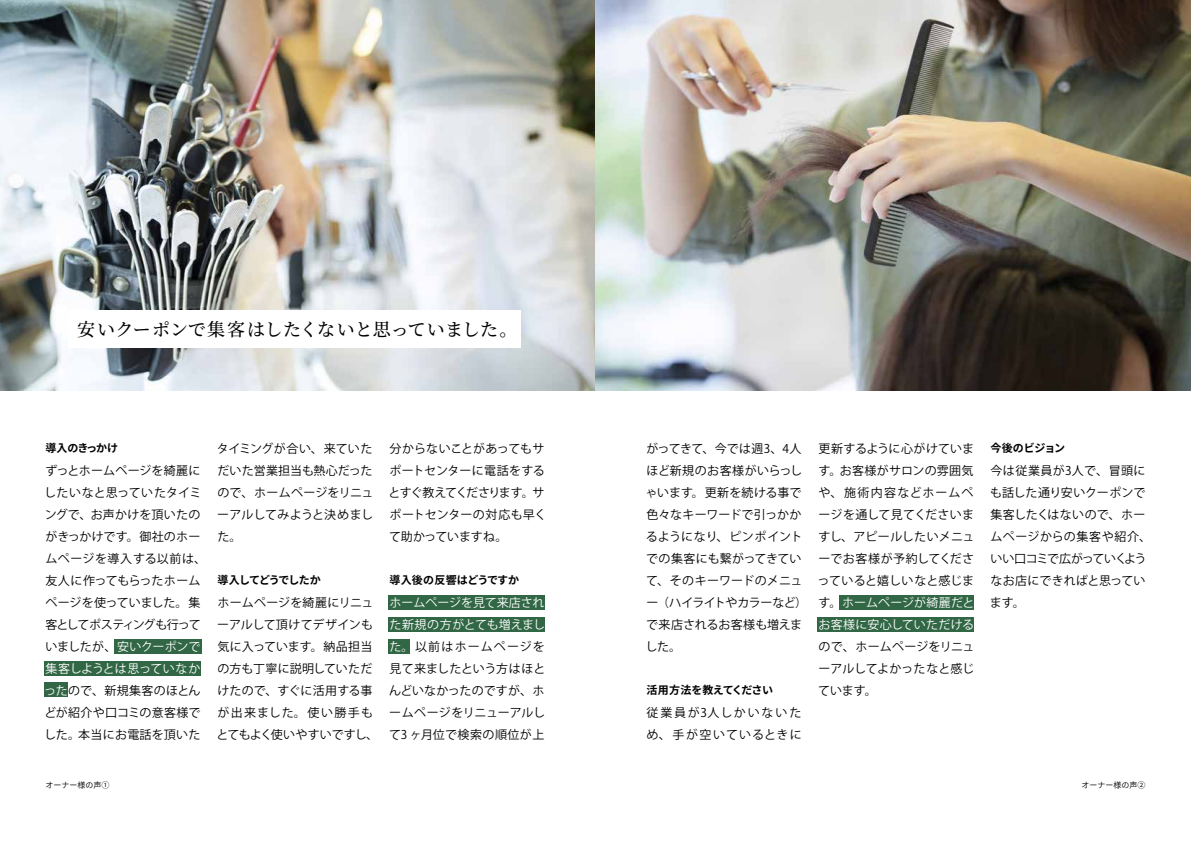
<style>
.page{position:relative;width:1191px;height:842px;background:#fff}
.page>*{position:absolute;margin:0;border:0;box-sizing:border-box;transform-origin:0 0}
.t1{font:500 18px "Source Han Serif";letter-spacing:.01em;color:#000}
.t2{font:12px/22px "ATC 30 b 430 b 730 c 330 af";letter-spacing:.005em;color:#000}
.t3{font:12px/22px "ATC 30 b 430 b 730 c 330 af";letter-spacing:-.015em;color:#000}
.t4{font:12px/22px "ATC 30 b 430 b 730 c 330 af";letter-spacing:.12em;color:#000}
.t5{font:700 11px "Source Han Sans JP";letter-spacing:-.035em;color:#000}
.t6{font:700 11px "Source Han Sans JP";letter-spacing:.01em;color:#000}
.t7{font:700 11px "Source Han Sans JP";letter-spacing:-.085em;color:#000}
.t8{font:8px "Source Han Sans JP";color:#000}
.s1{color:#fff}
</style>
<div class="page">
<img style="left:0;top:0;width:595px;height:391px">
<img style="left:595px;top:0;width:596px;height:391px">
<div style="left:388px;top:639px;width:22px;height:15px;background:#316745"></div>
<div style="left:388px;top:595px;width:157px;height:15px;background:#316745"></div>
<div style="left:114px;top:639px;width:87px;height:15px;background:#316745"></div>
<div style="left:44px;top:661px;width:157px;height:14px;background:#316745"></div>
<div style="left:44px;top:683px;width:23px;height:14px;background:#316745"></div>
<div style="left:838px;top:595px;width:135px;height:15px;background:#316745"></div>
<div style="left:816px;top:618px;width:157px;height:14px;background:#316745"></div>
<div style="left:388px;top:617px;width:157px;height:15px;background:#316745"></div>
<div style="left:68px;top:310px;width:453px;height:37px;background:#fff"></div>
<h1 class="t1" style="left:77px;top:319px;width:442px">安いクーポンで集客はしたくないと思っていました。</h1>
<p class="t5" style="left:45px;top:442px;width:74px">導入のきっかけ</p>
<p class="t2" style="left:44px;top:460px;width:163px">ずっとホームページを綺麗にしたいなと思っていたタイミングで、お声かけを頂いたのがきっかけです。御社のホームページを導入する以前は、友人に作ってもらったホームページを使っていました。集客としてポスティングも行っていましたが、<span class="s1">安いクーポンで集客しようとは思っていなかった</span>ので、新規集客のほとんどが紹介や口コミの意客様でした。本当にお電話を頂いた</p>
<p class="t2" style="left:217px;top:438px;width:158px;text-align:justify">タイミングが合い、来ていただいた営業担当も熱心だったので、ホームページをリニューアルしてみようと決めました。</p>
<p class="t7" style="left:217px;top:574px;width:105px">導入してどうでしたか</p>
<p class="t2" style="left:216px;top:592px;width:163px">ホームページを綺麗にリニューアルして頂けてデザインも気に入っています。納品担当の方も丁寧に説明していただけたので、すぐに活用する事が出来ました。使い勝手もとてもよく使いやすいですし、</p>
<p class="t3" style="left:388px;top:438px;width:160px">分からないことがあってもサポートセンターに電話をするとすぐ教えてくださります。サポートセンターの対応も早くて助かっていますね。</p>
<p class="t6" style="left:389px;top:574px;width:131px">導入後の反響はどうですか</p>
<p class="t2" style="left:389px;top:592px;width:158px;text-align:justify"><span class="s1">ホームページを見て来店された新規の方がとても増えました。</span>以前はホームページを見て来ましたという方はほとんどいなかったのですが、ホームページをリニューアルして3 ヶ月位で検索の順位が上</p>
<p class="t2" style="left:645px;top:438px;width:163px">がってきて、今では週3、4人ほど新規のお客様がいらっしゃいます。更新を続ける事で色々なキーワードで引っかかるようになり、ピンポイントでの集客にも繋がってきていて、そのキーワードのメニュー（ハイライトやカラーなど）で来店されるお客様も増えました。</p>
<p class="t5" style="left:646px;top:684px;width:128px">活用方法を教えてください</p>
<p class="t4" style="left:646px;top:702px;width:157px">従業員が3人しかいないため、手が空いているときに</p>
<p class="t2" style="left:817px;top:438px;width:159px;text-align:justify">更新するように心がけています。お客様がサロンの雰囲気や、施術内容などホームページを通して見てくださいますし、アピールしたいメニューでお客様が予約してくださっていると嬉しいなと感じます。<span class="s1">ホームページが綺麗だとお客様に安心していただける</span></p>
<p class="t2" style="left:818px;top:636px;width:158px;text-align:justify">ので、ホームページをリニューアルしてよかったなと感じています。</p>
<p class="t5" style="left:990px;top:442px;width:76px">今後のビジョン</p>
<p class="t2" style="left:990px;top:460px;width:163px">今は従業員が3人で、冒頭にも話した通り安いクーポンで集客したくはないので、ホームページからの集客や紹介、いい口コミで広がっていくようなお店にできればと思っています。</p>
<p class="t8" style="left:45px;top:780px;width:65px">オーナー様の声①</p>
<p class="t8" style="left:1081px;top:780px;width:65px">オーナー様の声②</p>
</div>
